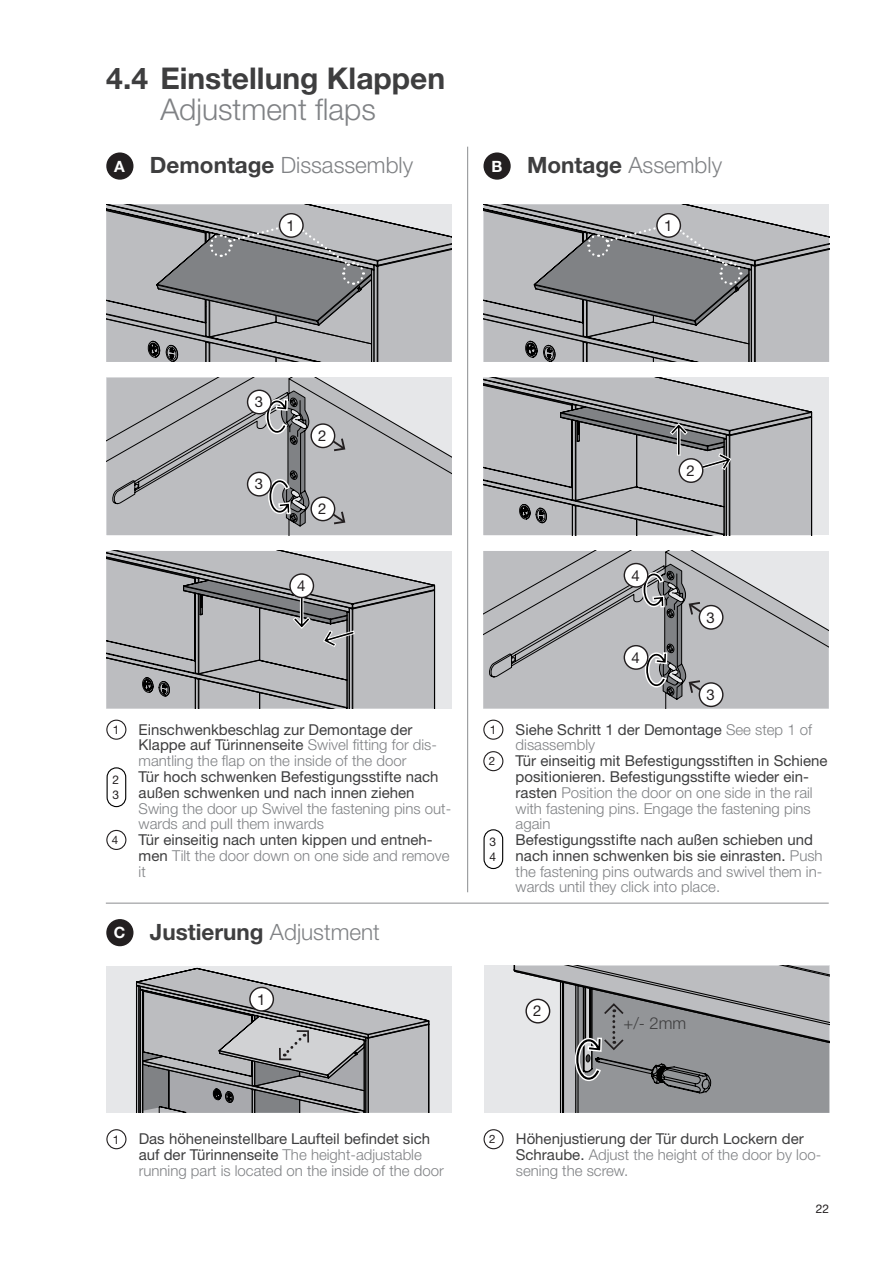
<style>
.page{position:relative;width:893px;height:1263px;background:#fff}
.page>*{position:absolute;margin:0;border:0;box-sizing:border-box;transform-origin:0 0}
.Headline_DEUTSCH{font:700 30px "Helvetica Neue LT Pro";color:#3e3e3f}
.Headline_ENGLISCH{font:300 30px "Helvetica Neue LT Pro";color:#808285}
._0_-_Beschreibungen{font:300 22.5px "Helvetica Neue LT Pro";color:#808285}
._0_-_Beschreibungen-2{font:700 22.5px "Helvetica Neue LT Pro";color:#3e3e3f}
._0_-_Beschreibungen-3{font:300 16.5px "Helvetica Neue LT Pro";color:#3e3e3f}
.t1{font:700 15.6px "Helvetica Neue LT Std";color:#fff}
._0_-_Beschreibungen-4{font:15px/15.8px "Helvetica Neue LT Pro";color:#3e3e3f}
._0_-_Beschreibungen-5{font:300 15px/15.8px "Helvetica Neue LT Pro";color:#808285}
.t2{font:15px "Helvetica Neue LT Pro";color:#231f20}
.t3{font:12px "Helvetica Neue LT Std";color:#231f20}
.t4{font:12px "Helvetica Neue LT Pro";color:#231f20}
.t5{font:11.55px "Helvetica Neue LT Std";color:#231f20}
.s1{font-weight:700;color:#3e3e3f}
.s2{font-weight:300;color:#808285}
.s3{font-weight:400;color:#3e3e3f}
</style>
<div class="page">
<div style="left:484px;top:153px;width:26px;height:26px;background:#231f20;border-radius:50%"></div>
<div style="left:483px;top:152px;width:28px;height:28px;border:2px solid #231f20;border-radius:50%"></div>
<div style="left:107px;top:153px;width:26px;height:26px;background:#231f20;border-radius:50%"></div>
<div style="left:106px;top:152px;width:27px;height:28px;border:2px solid #231f20;border-radius:50%"></div>
<div style="left:107px;top:920px;width:26px;height:25px;background:#231f20;border-radius:50%"></div>
<div style="left:106px;top:919px;width:27px;height:27px;border:2px solid #231f20;border-radius:50%"></div>
<hr style="left:467px;top:147px;width:1px;height:745px;background:#8b8d90">
<div style="left:106px;top:966px;width:346px;height:147px;background:#e6e7e9"></div>
<svg style="left:136px;top:967px;width:294px;height:146px"></svg>
<div style="left:250px;top:987px;width:23px;height:24px;background:#fff;border-radius:50%"></div>
<div style="left:249px;top:987px;width:25px;height:25px;border:1px solid #231f20;border-radius:50%"></div>
<svg style="left:484px;top:966px;width:90px;height:147px"></svg>
<svg style="left:574px;top:965px;width:255px;height:148px"></svg>
<div style="left:526px;top:999px;width:24px;height:24px;background:#fff;border-radius:50%"></div>
<div style="left:525px;top:999px;width:25px;height:24px;border:1px solid #231f20;border-radius:50%"></div>
<svg style="left:106px;top:204px;width:346px;height:158px"></svg>
<svg style="left:484px;top:204px;width:345px;height:158px"></svg>
<svg style="left:483px;top:551px;width:346px;height:157px"></svg>
<svg style="left:107px;top:378px;width:345px;height:157px"></svg>
<div style="left:106px;top:551px;width:346px;height:157px;background:#e6e7e9"></div>
<div style="left:483px;top:378px;width:346px;height:157px;background:#e6e7e9"></div>
<svg style="left:106px;top:551px;width:329px;height:157px"></svg>
<svg style="left:483px;top:378px;width:329px;height:157px"></svg>
<hr style="left:106px;top:903px;width:723px;height:1px;background:#8b8d90">
<svg style="left:535px;top:225px;width:214px;height:100px"></svg>
<div style="left:280px;top:214px;width:23px;height:23px;background:#fff;border-radius:50%"></div>
<div style="left:279px;top:213px;width:25px;height:25px;border:1px solid #231f20;border-radius:50%"></div>
<div style="left:657px;top:214px;width:23px;height:23px;background:#fff;border-radius:50%"></div>
<div style="left:656px;top:213px;width:25px;height:25px;border:1px solid #231f20;border-radius:50%"></div>
<div style="left:624px;top:563px;width:24px;height:24px;background:#fff;border-radius:50%"></div>
<div style="left:624px;top:563px;width:24px;height:25px;border:1px solid #231f20;border-radius:50%"></div>
<div style="left:624px;top:646px;width:24px;height:23px;background:#fff;border-radius:50%"></div>
<div style="left:624px;top:645px;width:24px;height:25px;border:1px solid #231f20;border-radius:50%"></div>
<svg style="left:641px;top:564px;width:76px;height:138px"></svg>
<div style="left:699px;top:605px;width:24px;height:24px;background:#fff;border-radius:50%"></div>
<div style="left:699px;top:605px;width:24px;height:25px;border:1px solid #231f20;border-radius:50%"></div>
<div style="left:699px;top:683px;width:24px;height:23px;background:#fff;border-radius:50%"></div>
<div style="left:699px;top:682px;width:24px;height:25px;border:1px solid #231f20;border-radius:50%"></div>
<svg style="left:157px;top:225px;width:214px;height:422px"></svg>
<svg style="left:560px;top:407px;width:172px;height:63px"></svg>
<div style="left:290px;top:574px;width:23px;height:23px;background:#fff;border-radius:50%"></div>
<div style="left:289px;top:573px;width:25px;height:25px;border:1px solid #231f20;border-radius:50%"></div>
<div style="left:679px;top:459px;width:24px;height:23px;background:#fff;border-radius:50%"></div>
<div style="left:679px;top:458px;width:24px;height:25px;border:1px solid #231f20;border-radius:50%"></div>
<div style="left:106px;top:720px;width:20px;height:20px;border:1px solid #231f20;border-radius:50%"></div>
<div style="left:106px;top:830px;width:20px;height:20px;border:1px solid #231f20;border-radius:50%"></div>
<div style="left:483px;top:720px;width:20px;height:20px;border:1px solid #231f20;border-radius:50%"></div>
<div style="left:483px;top:751px;width:20px;height:20px;border:1px solid #231f20;border-radius:50%"></div>
<div style="left:106px;top:1129px;width:20px;height:20px;border:1px solid #231f20;border-radius:50%"></div>
<div style="left:484px;top:1129px;width:20px;height:20px;border:1px solid #231f20;border-radius:50%"></div>
<div style="left:107px;top:767px;width:19px;height:40px;border:1px solid #000;border-radius:9px"></div>
<div style="left:483px;top:829px;width:20px;height:40px;border:1px solid #000;border-radius:9px"></div>
<p class="Headline_DEUTSCH" style="left:106px;top:60px;width:340px">4.4 Einstellung Klappen</p>
<p class="Headline_ENGLISCH" style="left:160px;top:91px;width:217px">Adjustment flaps</p>
<p class="t1" style="left:114px;top:156px;width:12px">A</p>
<p class="t1" style="left:491px;top:156px;width:12px">B</p>
<p class="_0_-_Beschreibungen" style="left:527px;top:151px;width:196px"><span class="s1">Montage</span> Assembly</p>
<p class="_0_-_Beschreibungen" style="left:150px;top:151px;width:265px"><span class="s1">Demontage</span> Dissassembly</p>
<p class="t2" style="left:287px;top:216px;width:10px">1</p>
<p class="t2" style="left:664px;top:216px;width:10px">1</p>
<p class="t2" style="left:255px;top:393px;width:10px">3</p>
<p class="t2" style="left:255px;top:475px;width:10px">3</p>
<p class="t2" style="left:318px;top:427px;width:10px">2</p>
<p class="t2" style="left:318px;top:500px;width:10px">2</p>
<p class="t2" style="left:297px;top:576px;width:10px">4</p>
<p class="t2" style="left:631px;top:566px;width:10px">4</p>
<p class="t2" style="left:631px;top:648px;width:10px">4</p>
<p class="t2" style="left:686px;top:461px;width:10px">2</p>
<p class="t2" style="left:706px;top:608px;width:10px">3</p>
<p class="t2" style="left:706px;top:685px;width:10px">3</p>
<p class="t3" style="left:113px;top:722px;width:8px">1</p>
<p class="_0_-_Beschreibungen-4" style="left:139px;top:721px;width:300px">Einschwenkbeschlag zur Demontage der<br>Klappe auf Türinnenseite <span class="s2">Swivel fitting for dis&shy;mantling the flap on the inside of the door</span></p>
<p class="_0_-_Beschreibungen-4" style="left:139px;top:768px;width:314px">Tür hoch schwenken Befestigungsstifte nach außen schwenken und nach innen ziehen <span class="s2">Swing the door up Swivel the fastening pins out&shy;wards and pull them inwards</span></p>
<p class="t5" style="left:112px;top:833px;width:8px">4</p>
<p class="_0_-_Beschreibungen-4" style="left:139px;top:831px;width:313px">Tür einseitig nach unten kippen und entneh&shy;men <span class="s2">Tilt the door down on one side and remove it</span></p>
<p class="t3" style="left:112px;top:773px;width:8px">2</p>
<p class="t3" style="left:112px;top:787px;width:8px">3</p>
<p class="t1" style="left:114px;top:923px;width:13px">C</p>
<p class="_0_-_Beschreibungen-2" style="left:150px;top:918px;width:231px">Justierung <span class="s2">Adjustment</span></p>
<p class="t2" style="left:257px;top:990px;width:10px">1</p>
<p class="t3" style="left:490px;top:722px;width:8px">1</p>
<p class="_0_-_Beschreibungen-4" style="left:516px;top:721px;width:298px">Siehe Schritt 1 der Demontage <span class="s2">See step 1 of disassembly</span></p>
<p class="t5" style="left:489px;top:754px;width:8px">2</p>
<p class="_0_-_Beschreibungen-4" style="left:516px;top:753px;width:314px">Tür einseitig mit Befestigungsstiften in Schiene positionieren. Befestigungsstifte wieder ein&shy;rasten <span class="s2">Position the door on one side in the rail with fastening pins. Engage the fastening pins again</span></p>
<p class="_0_-_Beschreibungen-5" style="left:516px;top:831px;width:309px"><span class="s3">Befestigungsstifte nach außen schieben und nach innen schwenken bis sie einrasten.</span> Push the fastening pins outwards and swivel them in&shy;wards until they click into place.</p>
<p class="t3" style="left:489px;top:835px;width:8px">3</p>
<p class="t3" style="left:489px;top:849px;width:8px">4</p>
<p class="t2" style="left:533px;top:1002px;width:10px">2</p>
<p class="_0_-_Beschreibungen-3" style="left:624px;top:1013px;width:64px">+/- 2mm</p>
<p class="t3" style="left:113px;top:1132px;width:8px">1</p>
<p class="_0_-_Beschreibungen-5" style="left:139px;top:1131px;width:307px"><span class="s3">Das höheneinstellbare Laufteil befindet sich auf der Türinnenseite</span> The height-adjustable running part is located on the inside of the door</p>
<p class="t5" style="left:489px;top:1132px;width:8px">2</p>
<p class="_0_-_Beschreibungen-4" style="left:516px;top:1131px;width:307px">Höhenjustierung der Tür durch Lockern der<br>Schraube. <span class="s2">Adjust the height of the door by loo&shy;sening the screw.</span></p>
<p class="t4" style="left:816px;top:1201px;width:15px">22</p>
</div>
